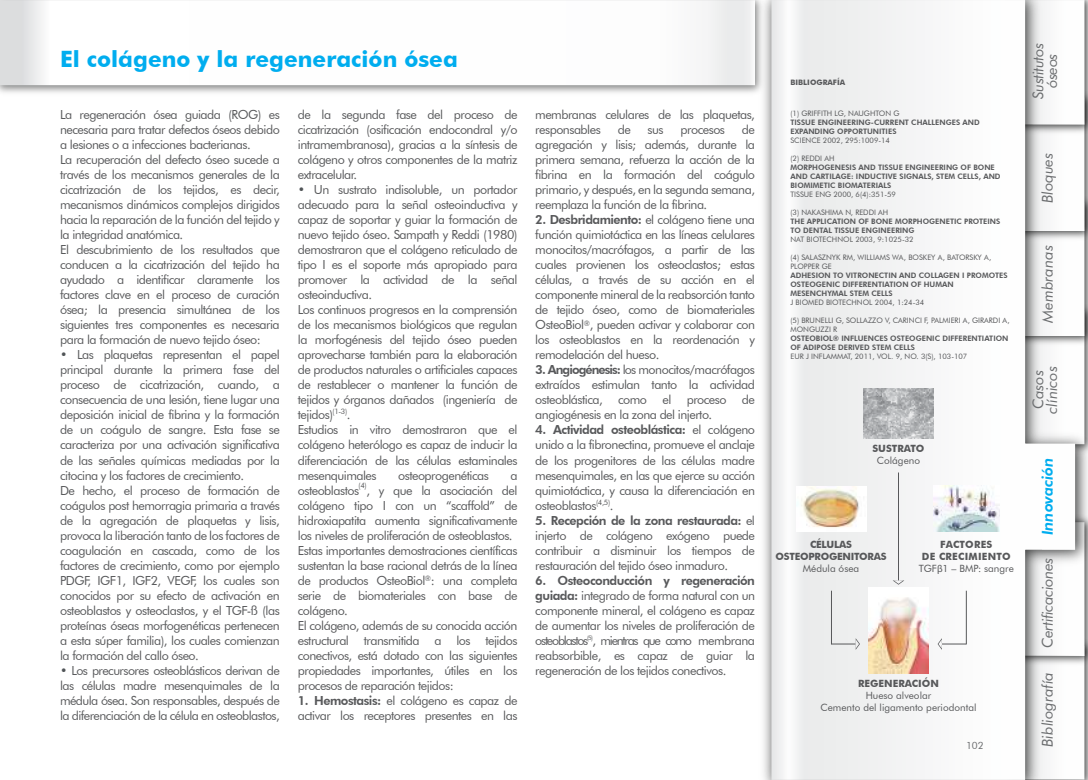
<style>
.page{position:relative;width:1088px;height:780px;background:#fff}
.page>*{position:absolute;margin:0;border:0;box-sizing:border-box;transform-origin:0 0}
.t1{font:700 22.5px "Futura BT";color:#00adef}
.t2{font:italic 15px/13.8px "Futura BT";color:#6c6e70}
.t3{font:italic 15px "Futura BT";letter-spacing:-.025em;color:#6c6e70}
.t4{font:italic 800 15px "Futura BT";color:#00adef}
.t5{font:italic 15px "Futura BT";letter-spacing:-.03em;color:#6c6e70}
.t6{font:12.5px/15px "Futura BT";letter-spacing:-.04em;color:#58595b;text-align:justify}
.t7{font:10px/12px "Futura BT";color:#57585a;text-align:center}
.t8{font:700 10px/12px "Futura BT";letter-spacing:.025em;color:#57585a;text-align:center}
.t9{font:700 10px/12px "Futura BT";letter-spacing:-.025em;color:#57585a;text-align:center}
.t10{font:700 10px "Futura BT";color:#57585a}
.t11{font:10px "Futura BT";color:#6c6e70}
.t12{font:800 7.5px/9px "Futura BT";color:#57585a}
.t13{font:7.5px/9px "Futura BT";color:#57585a}
.t14{font:700 7.5px "Futura BT";color:#57585a}
.t15{font:7.5px "Futura BT";color:#58595b}
.s1{color:#505457}
.s2{font-weight:800}
.s3{font-weight:400}
.s4{font-family:"Myriad Pro";font-weight:400}
</style>
<div class="page">
<img style="left:754px;top:0;width:334px;height:780px">
<img style="left:771px;top:0;width:304px;height:779px">
<img style="left:796px;top:486px;width:71px;height:45px">
<img style="left:933px;top:485px;width:66px;height:46px">
<img style="left:863px;top:388px;width:71px;height:50px">
<img style="left:868px;top:587px;width:60px;height:86px">
<hr style="left:898px;top:472px;width:1px;height:108px;background:#57585a">
<hr style="left:831px;top:590px;width:1px;height:54px;background:#57585a">
<hr style="left:966px;top:590px;width:1px;height:54px;background:#57585a">
<svg style="left:892px;top:580px;width:12px;height:4px"></svg>
<svg style="left:831px;top:638px;width:29px;height:11px"></svg>
<svg style="left:937px;top:638px;width:29px;height:11px"></svg>
<h1 class="t1" style="left:60px;top:50px;width:399px">El colágeno y la regeneración ósea</h1>
<p class="t6" style="left:60px;top:108px;width:221px;text-align:left">La regeneración ósea guiada (ROG) es necesaria para tratar defectos óseos debido a lesiones o a infecciones bacterianas.<br>La recuperación del defecto óseo sucede a través de los mecanismos generales de la cicatrización de los tejidos, es decir, mecanismos dinámicos complejos dirigidos hacia la reparación de la función del tejido y la integridad anatómica.<br>El descubrimiento de los resultados que conducen a la cicatrización del tejido ha ayudado a identificar claramente los factores clave en el proceso de curación ósea; la presencia simultánea de los siguientes tres componentes es necesaria para la formación de nuevo tejido óseo:</p>
<p class="t6" style="left:60px;top:348px;width:221px;text-align:left"><span class="s1">•</span> Las plaquetas representan el papel principal durante la primera fase del proceso de cicatrización, cuando, a consecuencia de una lesión, tiene lugar una deposición inicial de fibrina y la formación de un coágulo de sangre. Esta fase se caracteriza por una activación significativa de las señales químicas mediadas por la citocina y los factores de crecimiento.<br>De hecho, el proceso de formación de coágulos post hemorragia primaria a través de la agregación de plaquetas y lisis, provoca la liberación tanto de los factores de coagulación en cascada, como de los factores de crecimiento, como por ejemplo PDGF, IGF1, IGF2, VEGF, los cuales son conocidos por su efecto de activación en osteoblastos y osteoclastos, y el TGF-ß (las proteínas óseas morfogenéticas pertenecen a esta súper familia), los cuales comienzan la formación del callo óseo.</p>
<p class="t6" style="left:60px;top:663px;width:221px"><span class="s1">•</span> Los precursores osteoblásticos derivan de las células madre mesenquimales de la médula ósea. Son responsables, después de la diferenciación de la célula en osteoblastos,</p>
<p class="t6" style="left:298px;top:108px;width:221px">de la segunda fase del proceso de cicatrización (osificación endocondral y/o intramembranosa), gracias a la síntesis de colágeno y otros componentes de la matriz extracelular.</p>
<p class="t6" style="left:298px;top:183px;width:221px;text-align:left"><span class="s1">•</span> Un sustrato indisoluble, un portador adecuado para la señal osteoinductiva y capaz de soportar y guiar la formación de nuevo tejido óseo. Sampath y Reddi (1980) demostraron que el colágeno reticulado de tipo I es el soporte más apropiado para promover la actividad de la señal osteoinductiva.<br>Los continuos progresos en la comprensión de los mecanismos biológicos que regulan la morfogénesis del tejido óseo pueden aprovecharse también para la elaboración de productos naturales o artificiales capaces de restablecer o mantener la función de tejidos y órganos dañados (ingeniería de tejidos)<sup>(1-3)</sup>.<br>Estudios in vitro demostraron que el colágeno heterólogo es capaz de inducir la diferenciación de las células estaminales mesenquimales</p>
<p class="t6" style="left:398px;top:468px;width:92px">osteoprogenéticas</p>
<p class="t6" style="left:510px;top:468px;width:9px">a</p>
<p class="t6" style="left:298px;top:483px;width:63px">osteoblastos</p>
<p class="t15" style="left:359px;top:482px;width:10px">(4)</p>
<p class="t6" style="left:298px;top:483px;width:221px;text-align:left;text-indent:69px">, y que la asociación del colágeno tipo I con un “scaffold” de hidroxiapatita aumenta significativamente los niveles de proliferación de osteoblastos.<br>Estas importantes demostraciones científicas sustentan la base racional detrás de la línea de productos OsteoBiol<sup>®</sup>: una completa serie de biomateriales con base de colágeno.<br>El colágeno, además de su conocida acción estructural transmitida a los tejidos conectivos, está dotado con las siguientes propiedades importantes, útiles en los procesos de reparación tejidos:</p>
<p class="t6" style="left:298px;top:693px;width:221px"><span class="s2">1. Hemostasis:</span> el colágeno es capaz de activar los receptores presentes en las</p>
<p class="t6" style="left:535px;top:108px;width:221px">membranas celulares de las plaquetas, responsables</p>
<p class="t6" style="left:535px;top:123px;width:221px;text-indent:207px">de agregación y lisis; además, durante la primera semana, refuerza la acción de la fibrina en la formación del coágulo primario, y después, en la segunda semana, reemplaza la función de la fibrina.</p>
<p class="t6" style="left:535px;top:213px;width:221px"><span class="s2">2. Desbridamiento:</span> el colágeno tiene una función quimiotáctica en las líneas celulares monocitos/macrófagos, a partir de las cuales provienen los osteoclastos; estas células, a través de su acción en el componente mineral de la reabsorción tanto de tejido óseo, como de biomateriales OsteoBiol<sup>®</sup>, pueden activar y colaborar con los osteoblastos en la reordenación y remodelación del hueso.</p>
<p class="t6" style="left:535px;top:363px;width:221px"><span class="s2">3. Angiogénesis:</span> los monocitos/macrófagos extraídos estimulan tanto la actividad osteoblástica, como el proceso de angiogénesis en la zona del injerto.</p>
<p class="t6" style="left:535px;top:423px;width:221px"><span class="s2">4. Actividad osteoblástica:</span> el colágeno unido a la fibronectina, promueve el anclaje de los progenitores de las células madre mesenquimales, en las que ejerce su acción quimiotáctica, y causa la diferenciación en osteoblastos<sup>(4,5)</sup>.</p>
<p class="t6" style="left:535px;top:513px;width:221px"><span class="s2">5. Recepción de la zona restaurada:</span> el injerto de colágeno exógeno puede contribuir a disminuir los tiempos de restauración del tejido óseo inmaduro.</p>
<p class="t6" style="left:535px;top:573px;width:221px"><span class="s2">6. Osteoconducción y regeneración guiada:</span> integrado de forma natural con un componente mineral, el colágeno es capaz de aumentar los niveles de proliferación de osteoblastos<sup>(5)</sup>, mientras que como membrana reabsorbible, es capaz de guiar la regeneración de los tejidos conectivos.</p>
<p class="t6" style="left:618px;top:123px;width:15px">de</p>
<p class="t6" style="left:648px;top:123px;width:18px">sus</p>
<p class="t6" style="left:680px;top:123px;width:46px">procesos</p>
<p class="t14" style="left:790px;top:80px;width:56px">BIBLIOGRAFÍA</p>
<p class="t13" style="left:790px;top:109px;width:111px">(1) GRIFFITH LG, NAUGHTON G</p>
<p class="t12" style="left:790px;top:118px;width:191px">TISSUE ENGINEERING-CURRENT CHALLENGES AND<br>EXPANDING OPPORTUNITIES</p>
<p class="t13" style="left:790px;top:136px;width:101px">SCIENCE 2002, 295:1009-14</p>
<p class="t13" style="left:790px;top:154px;width:46px">(2) REDDI AH</p>
<p class="t12" style="left:790px;top:163px;width:212px">MORPHOGENESIS AND TISSUE ENGINEERING OF BONE<br>AND CARTILAGE: INDUCTIVE SIGNALS, STEM CELLS, AND<br>BIOMIMETIC BIOMATERIALS</p>
<p class="t13" style="left:790px;top:190px;width:107px">TISSUE ENG 2000, 6(4):351-59</p>
<p class="t13" style="left:790px;top:208px;width:99px">(3) NAKASHIMA N, REDDI AH</p>
<p class="t12" style="left:790px;top:217px;width:211px">THE APPLICATION OF BONE MORPHOGENETIC PROTEINS<br>TO DENTAL TISSUE ENGINEERING</p>
<p class="t13" style="left:790px;top:235px;width:125px">NAT BIOTECHNOL 2003, 9:1025-32</p>
<p class="t13" style="left:790px;top:253px;width:202px">(4) SALASZNYK RM, WILLIAMS WA, BOSKEY A, BATORSKY A,<br>PLOPPER GE</p>
<p class="t12" style="left:790px;top:271px;width:219px">ADHESION TO VITRONECTIN AND COLLAGEN I PROMOTES<br>OSTEOGENIC DIFFERENTIATION OF HUMAN<br>MESENCHYMAL STEM CELLS</p>
<p class="t13" style="left:790px;top:298px;width:135px">J BIOMED BIOTECHNOL 2004, 1:24-34</p>
<p class="t13" style="left:790px;top:316px;width:221px">(5) BRUNELLI G, SOLLAZZO V, CARINCI F, PALMIERI A, GIRARDI A,<br>MONGUZZI R</p>
<p class="t12" style="left:790px;top:334px;width:219px">OSTEOBIOL® INFLUENCES OSTEOGENIC DIFFERENTIATION<br>OF ADIPOSE DERIVED STEM CELLS</p>
<p class="t13" style="left:790px;top:352px;width:178px">EUR J INFLAMMAT, 2011, VOL. 9, NO. 3(S), 103-107</p>
<p class="t10" style="left:872px;top:444px;width:54px">SUSTRATO</p>
<p class="t7" style="left:877px;top:455px;width:45px">Colágeno</p>
<p class="t9" style="left:775px;top:539px;width:113px">CÉLULAS<br>OSTEOPROGENITORAS</p>
<p class="t7" style="left:803px;top:563px;width:58px">Médula ósea</p>
<p class="t8" style="left:919px;top:539px;width:97px">FACTORES<br>DE CRECIMIENTO<br><span class="s3">TGF</span><span class="s4">β</span><span class="s3">1 – BMP: sangre</span></p>
<p class="t10" style="left:858px;top:679px;width:82px">REGENERACIÓN</p>
<p class="t7" style="left:820px;top:690px;width:157px">Hueso alveolar<br>Cemento del ligamento periodontal</p>
<p class="t11" style="left:966px;top:741px;width:19px">102</p>
<p class="t5" style="left:1032px;top:99px;width:57px;rotate:-90deg">Sustitutos</p>
<p class="t2" style="left:1046px;top:88px;width:36px;rotate:-90deg">óseos</p>
<p class="t2" style="left:1042px;top:203px;width:52px;rotate:-90deg">Bloques</p>
<p class="t2" style="left:1042px;top:322px;width:79px;rotate:-90deg">Membranas</p>
<p class="t2" style="left:1032px;top:413px;width:49px;rotate:-90deg">Casos clínicos</p>
<p class="t4" style="left:1041px;top:535px;width:79px;rotate:-90deg">Innovación</p>
<p class="t3" style="left:1041px;top:648px;width:91px;rotate:-90deg">Certificaciones</p>
<p class="t2" style="left:1042px;top:746px;width:76px;rotate:-90deg">Bibliografía</p>
</div>
